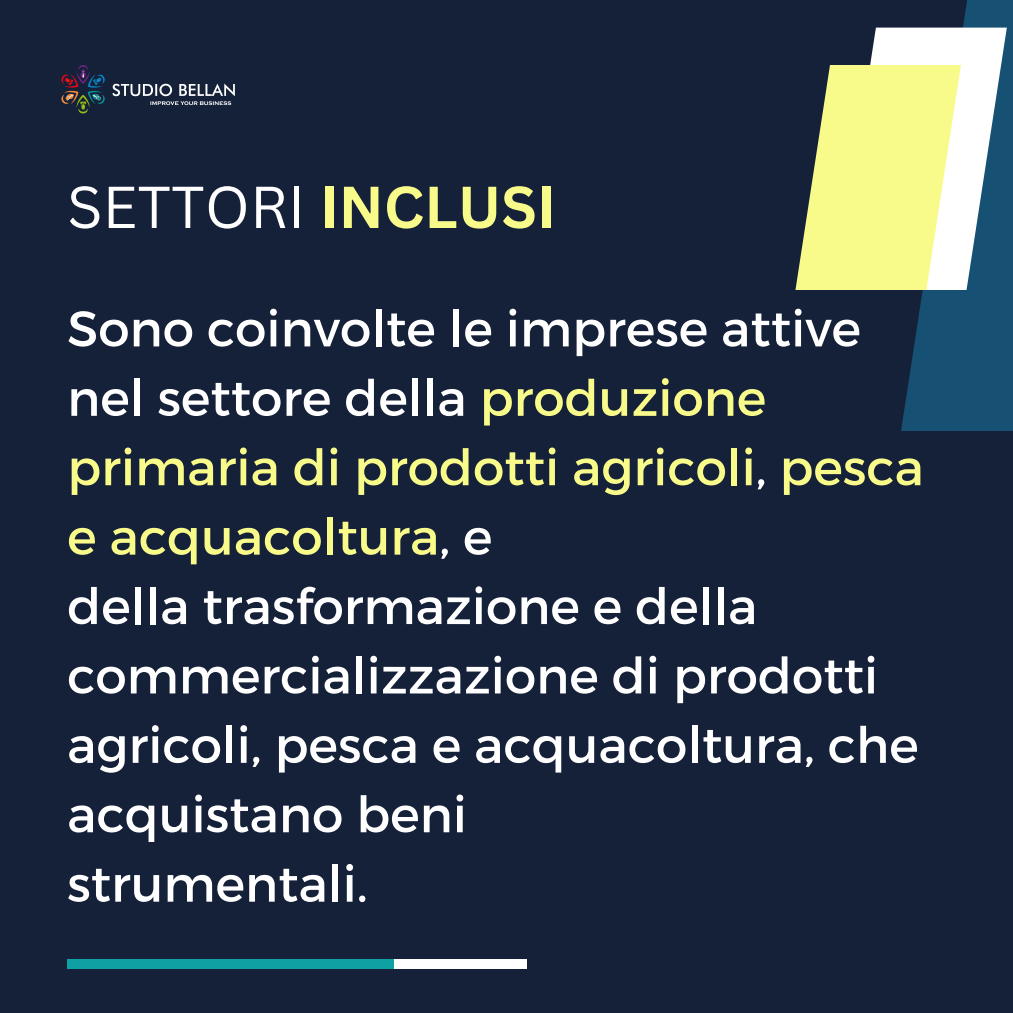
<style>
.page{position:relative;width:1013px;height:1013px;background:#fff}
.page>*{position:absolute;margin:0;border:0;box-sizing:border-box;transform-origin:0 0}
.t1{font:57.75px "Canva Sans";color:#fff}
.t2{font:50px/69.4px "Montserrat";color:#fff}
.t3{font:50px/69.4px "Montserrat";color:#f8fa8a}
.s1{font-weight:700;color:#f8fa8a}
.s2{color:#fff}
</style>
<div class="page">
<div style="left:0;top:0;width:1012px;height:1012px;background:#152039"></div>
<svg style="left:867px;top:0;width:145px;height:430px;fill:#165072"></svg>
<svg style="left:867px;top:28px;width:139px;height:261px;background:#afc2ce"></svg>
<svg style="left:795px;top:65px;width:165px;height:224px;background:#dee18b"></svg>
<div style="left:67px;top:959px;width:459px;height:9px;background:#fff"></div>
<div style="left:67px;top:959px;width:326px;height:9px;background:#0fa0a4"></div>
<svg style="left:61px;top:65px;width:44px;height:49px"></svg>
<svg style="left:112px;top:84px;width:123px;height:21px"></svg>
<p class="t1" style="left:67px;top:166px;width:490px">SETTORI <span class="s1">INCLUSI</span></p>
<p class="t3" style="left:67px;top:291px;width:858px"><span class="s2">Sono coinvolte le imprese attive nel settore della</span> produzione primaria di prodotti agricoli<span class="s2">,</span> pesca e acquacoltura<span class="s2">, e</span></p>
<p class="t2" style="left:67px;top:569px;width:853px">della trasformazione e della commercializzazione di prodotti agricoli, pesca e acquacoltura, che acquistano beni</p>
<p class="t2" style="left:67px;top:846px;width:302px">strumentali.</p>
</div>
